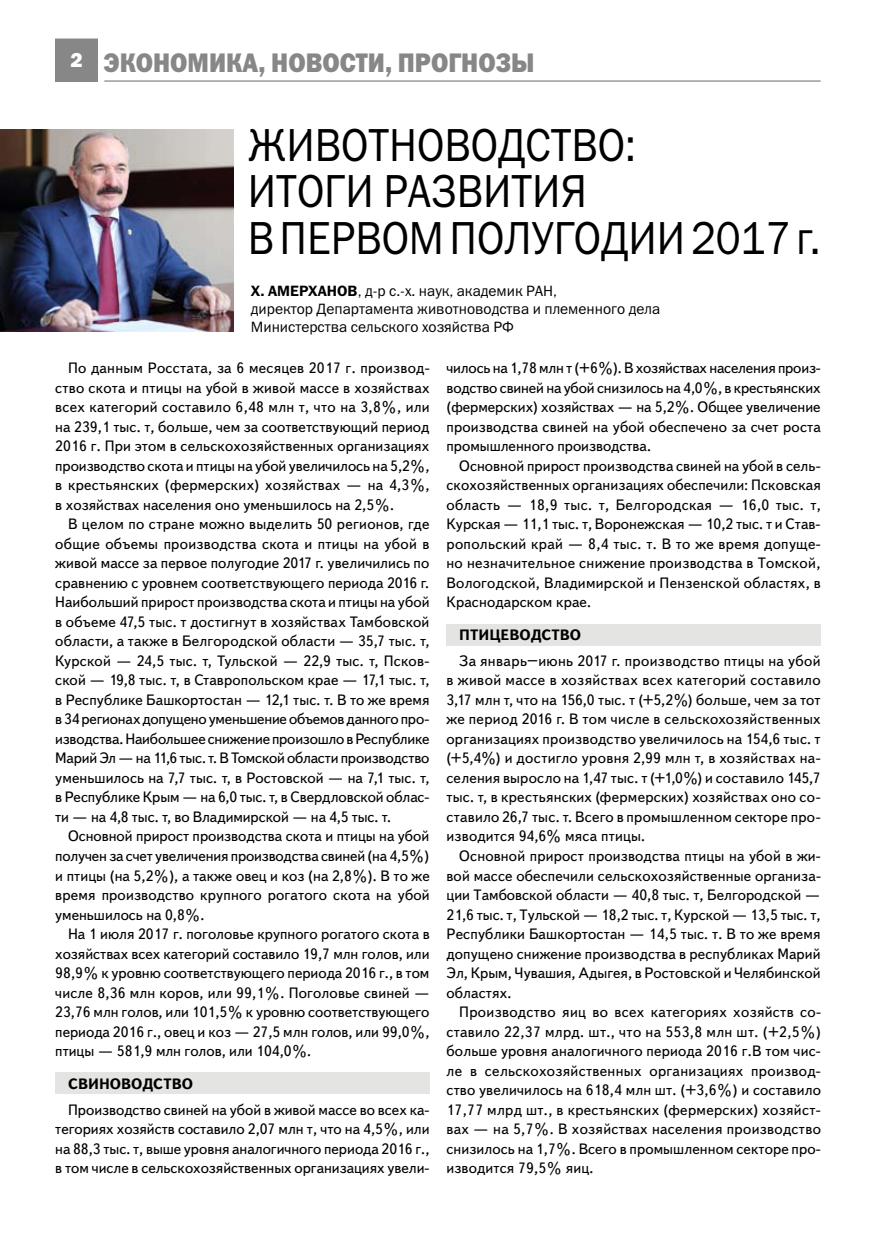
<style>
.page{position:relative;width:893px;height:1234px;background:#fff}
.page>*{position:absolute;margin:0;border:0;box-sizing:border-box;transform-origin:0 0}
.t1{font:46.5px/46.5px "Franklin Gothic Book C";color:#000;scale:.9 1}
.t2{font:27px "Franklin Gothic Heavy C";color:#878787;scale:.9 1}
.t3{font:15px/19.5px "Text Book C";letter-spacing:.005em;color:#000;text-align:justify}
.t4{font:15px/18px "Franklin Gothic Book C";color:#000}
.t5{font:700 15px "Text Book C";color:#000}
.s1{font-family:"Franklin Gothic Demi C"}
</style>
<div class="page">
<div style="left:55px;top:39px;width:43px;height:42px;background:#878787"></div>
<hr style="left:104px;top:80px;width:717px;height:2px;background:#9d9c9c">
<div style="left:446px;top:624px;width:374px;height:21px;background:#e4e4e3"></div>
<div style="left:55px;top:1072px;width:374px;height:21px;background:#e4e4e3"></div>
<img style="left:0;top:129px;width:234px;height:203px">
<h2 class="t2" style="left:70px;top:47px;width:517px"><sup>2</sup> экономика, новости, прогнозы</h2>
<h1 class="t1" style="left:248px;top:121px;width:638px">ЖИВОТНОВОДСТВО:<br>ИТОГИ РАЗВИТИЯ<br>В ПЕРВОМ ПОЛУГОДИИ 2017 г.</h1>
<p class="t4" style="left:251px;top:281px;width:411px"><span class="s1">Х. АМЕРХАНОВ</span>, д-р с.-х. наук, академик РАН,<br>директор Департамента животноводства и племенного дела<br>Министерства сельского хозяйства РФ</p>
<p class="t3" style="left:55px;top:358px;width:376px;text-indent:13px">По данным Росстата, за 6 месяцев 2017 г. производ&shy;ство скота и птицы на убой в живой массе в хозяйствах всех категорий составило 6,48 млн т, что на 3,8%, или на 239,1 тыс. т, больше, чем за соответствующий период 2016 г. При этом в сельскохозяйственных организациях производство скота и птицы на убой увеличилось на 5,2%, в крестьянских (фермерских) хозяйствах — на 4,3%, в хозяйствах населения оно уменьшилось на 2,5%.</p>
<p class="t3" style="left:55px;top:514px;width:376px;text-indent:13px">В целом по стране можно выделить 50 регионов, где общие объемы производства скота и птицы на убой в живой массе за первое полугодие 2017 г. увеличились по сравнению с уровнем соответствующего периода 2016 г.<br>Наибольший прирост производства скота и птицы на убой в объеме 47,5 тыс. т достигнут в хозяйствах Тамбовской области, а также в Белгородской области — 35,7 тыс. т, Курской — 24,5 тыс. т, Тульской — 22,9 тыс. т, Псков&shy;ской — 19,8 тыс. т, в Ставропольском крае — 17,1 тыс. т, в Республике Башкортостан — 12,1 тыс. т. В то же время в 34 регионах допущено уменьшение объемов данного про&shy;изводства. Наибольшее снижение произошло в Республике Марий Эл — на 11,6 тыс. т. В Томской области производство уменьшилось на 7,7 тыс. т, в Ростовской — на 7,1 тыс. т, в Республике Крым — на 6,0 тыс. т, в Свердловской облас&shy;ти — на 4,8 тыс. т, во Владимирской — на 4,5 тыс. т.</p>
<p class="t3" style="left:55px;top:826px;width:376px;text-indent:13px">Основной прирост производства скота и птицы на убой получен за счет увеличения производства свиней (на 4,5%) и птицы (на 5,2%), а также овец и коз (на 2,8%). В то же время производство крупного рогатого скота на убой уменьшилось на 0,8%.</p>
<p class="t3" style="left:55px;top:924px;width:376px;text-indent:13px">На 1 июля 2017 г. поголовье крупного рогатого скота в хозяйствах всех категорий составило 19,7 млн голов, или 98,9% к уровню соответствующего периода 2016 г., в том числе 8,36 млн коров, или 99,1%. Поголовье свиней — 23,76 млн голов, или 101,5% к уровню соответствующего периода 2016 г., овец и коз — 27,5 млн голов, или 99,0%, птицы — 581,9 млн голов, или 104,0%.</p>
<p class="t5" style="left:68px;top:1075px;width:126px">СВИНОВОДСТВО</p>
<p class="t3" style="left:55px;top:1099px;width:376px;text-indent:13px">Производство свиней на убой в живой массе во всех ка&shy;тегориях хозяйств составило 2,07 млн т, что на 4,5%, или на 88,3 тыс. т, выше уровня аналогичного периода 2016 г., в том числе в сельскохозяйственных организациях увели-</p>
<p class="t3" style="left:446px;top:358px;width:376px">чилось на 1,78 млн т (+6%). В хозяйствах населения произ&shy;водство свиней на убой снизилось на 4,0%, в крестьянских (фермерских) хозяйствах — на 5,2%. Общее увеличение производства свиней на убой обеспечено за счет роста промышленного производства.</p>
<p class="t3" style="left:446px;top:456px;width:376px;text-indent:13px">Основной прирост производства свиней на убой в сель&shy;скохозяйственных организациях обеспечили: Псковская область — 18,9 тыс. т, Белгородская — 16,0 тыс. т, Курская — 11,1 тыс. т, Воронежская — 10,2 тыс. т и Став&shy;ропольский край — 8,4 тыс. т. В то же время допуще&shy;но незначительное снижение производства в Томской, Вологодской, Владимирской и Пензенской областях, в Краснодарском крае.</p>
<p class="t5" style="left:459px;top:626px;width:123px">ПТИЦЕВОДСТВО</p>
<p class="t3" style="left:446px;top:651px;width:376px;text-indent:13px">За январь–июнь 2017 г. производство птицы на убой в живой массе в хозяйствах всех категорий составило 3,17 млн т, что на 156,0 тыс. т (+5,2%) больше, чем за тот же период 2016 г. В том числе в сельскохозяйственных организациях производство увеличилось на 154,6 тыс. т (+5,4%) и достигло уровня 2,99 млн т, в хозяйствах на&shy;селения выросло на 1,47 тыс. т (+1,0%) и составило 145,7 тыс. т, в крестьянских (фермерских) хозяйствах оно со&shy;ставило 26,7 тыс. т. Всего в промышленном секторе про&shy;изводится 94,6% мяса птицы.</p>
<p class="t3" style="left:446px;top:846px;width:376px;text-indent:13px">Основной прирост производства птицы на убой в жи&shy;вой массе обеспечили сельскохозяйственные организа&shy;ции Тамбовской области — 40,8 тыс. т, Белгородской — 21,6 тыс. т, Тульской — 18,2 тыс. т, Курской — 13,5 тыс. т, Республики Башкортостан — 14,5 тыс. т. В то же время допущено снижение производства в республиках Марий Эл, Крым, Чувашия, Адыгея, в Ростовской и Челябинской областях.</p>
<p class="t3" style="left:446px;top:1002px;width:376px;text-indent:13px">Производство яиц во всех категориях хозяйств со&shy;ставило 22,37 млрд. шт., что на 553,8 млн шт. (+2,5%) больше уровня аналогичного периода 2016 г.В том чис&shy;ле в сельскохозяйственных организациях производ&shy;ство увеличилось на 618,4 млн шт. (+3,6%) и составило 17,77 млрд шт., в крестьянских (фермерских) хозяйст&shy;вах — на 5,7%. В хозяйствах населения производство снизилось на 1,7%. Всего в промышленном секторе про&shy;изводится 79,5% яиц.</p>
</div>
